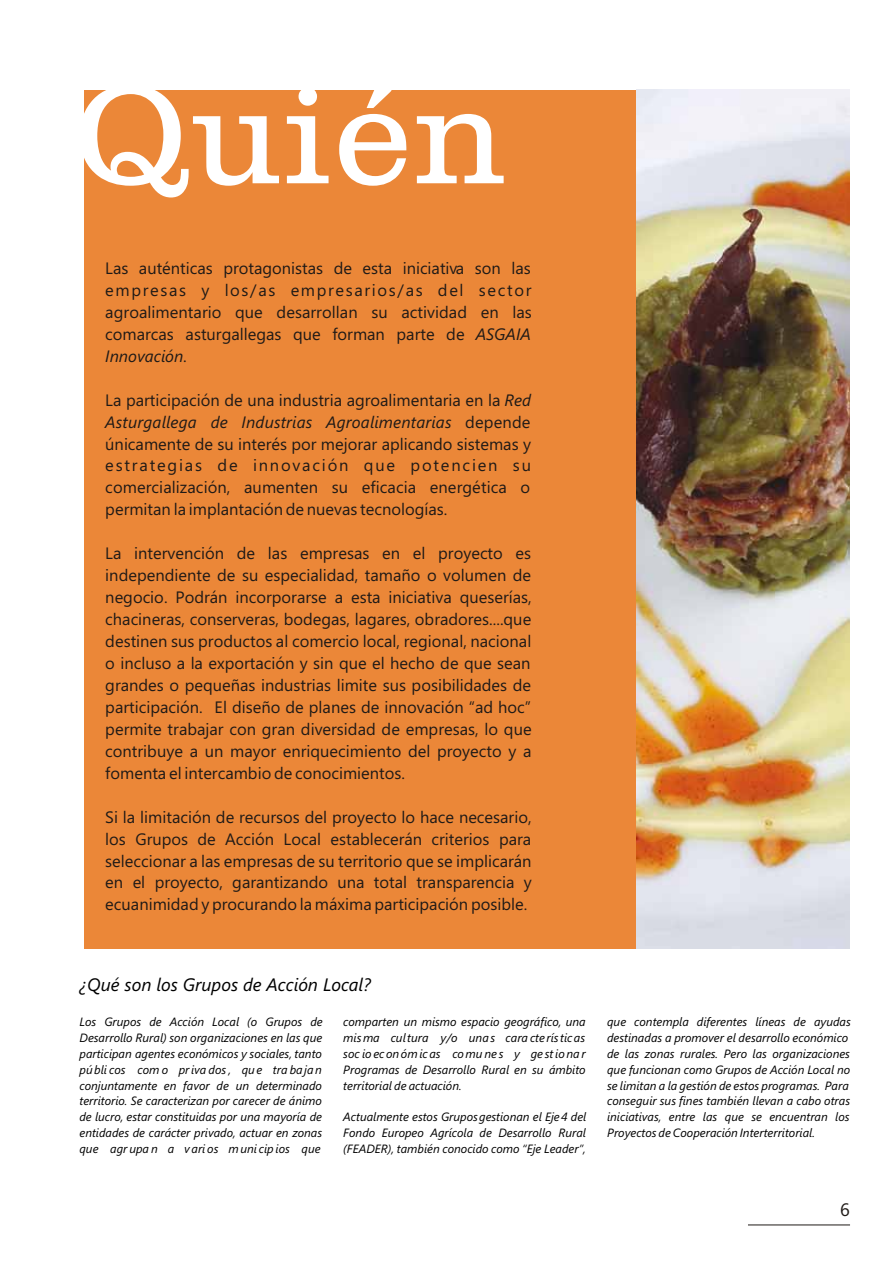
<style>
.page{position:relative;width:893px;height:1263px;background:#fff}
.page>*{position:absolute;margin:0;border:0;box-sizing:border-box;transform-origin:0 0}
.t1{font:143.55px "Clarendon T Lig";color:#fff}
.t2{font:italic 18px "Segoe UI";color:#000}
.t3{font:18px "Segoe Media Center";color:#1f1a17}
.t4{font:16.5px/21.9px "Segoe UI";color:#1f1a17;text-align:justify}
.t5{font:italic 12px "Segoe UI";color:#000}
.s1{font-style:italic}
</style>
<div class="page">
<div style="left:84px;top:90px;width:553px;height:859px;background:#eb8738"></div>
<img style="left:637px;top:90px;width:213px;height:859px">
<hr style="left:748px;top:1225px;width:102px;height:1px;background:#1f1a17">
<h1 class="t1" style="left:73px;top:50px;width:436px">Quién</h1>
<p class="t4" style="left:105px;top:259px;width:428px">Las auténticas protagonistas de esta iniciativa son las empresas y los/as empresarios/as del sector agroalimentario que desarrollan su actividad en las comarcas asturgallegas que forman parte de <span class="s1">ASGAIA Innovación</span>.</p>
<p class="t4" style="left:105px;top:391px;width:427px">La participación de una industria agroalimentaria en la <span class="s1">Red Asturgallega de Industrias Agroalimentarias</span> depende únicamente de su interés por mejorar aplicando sistemas y estrategias de innovación que potencien su comercialización, aumenten su eficacia energética o permitan la implantación de nuevas tecnologías.</p>
<p class="t4" style="left:105px;top:544px;width:428px">La intervención de las empresas en el proyecto es independiente de su especialidad, tamaño o volumen de negocio. Podrán incorporarse a esta iniciativa queserías, chacineras, conserveras, bodegas, lagares, obradores....que destinen sus productos al comercio local, regional, nacional o incluso a la exportación y sin que el hecho de que sean grandes o pequeñas industrias limite sus posibilidades de participación. El diseño de planes de innovación “ad hoc” permite trabajar con gran diversidad de empresas, lo que contribuye a un mayor enriquecimiento del proyecto y a fomenta el intercambio de conocimientos.</p>
<p class="t4" style="left:105px;top:808px;width:428px">Si la limitación de recursos del proyecto lo hace necesario, los Grupos de Acción Local establecerán criterios para seleccionar a las empresas de su territorio que se implicarán en el proyecto, garantizando una total transparencia y ecuanimidad y procurando la máxima participación posible.</p>
<p class="t2" style="left:79px;top:978px;width:293px">¿Qué son los Grupos de Acción Local?</p>
<p class="t5" style="left:79px;top:1017px;width:245px">Los Grupos de Acción Local (o Grupos de</p>
<p class="t5" style="left:343px;top:1017px;width:244px">comparten un mismo espacio geográfico, una</p>
<p class="t5" style="left:607px;top:1017px;width:245px">que contempla diferentes líneas de ayudas</p>
<p class="t5" style="left:79px;top:1033px;width:244px">Desarrollo Rural) son organizaciones en las que</p>
<p class="t5" style="left:343px;top:1033px;width:243px">misma cultura y/o unas cara cterísticas</p>
<p class="t5" style="left:607px;top:1033px;width:243px">destinadas a promover el desarrollo económico</p>
<p class="t5" style="left:79px;top:1049px;width:244px">participan agentes económicos y sociales, tanto</p>
<p class="t5" style="left:343px;top:1049px;width:244px">soc io econ óm ic as comu ne s y ge st io na r</p>
<p class="t5" style="left:607px;top:1049px;width:244px">de las zonas rurales. Pero las organizaciones</p>
<p class="t5" style="left:79px;top:1065px;width:244px">públi cos com o priva dos , que tra bajan</p>
<p class="t5" style="left:343px;top:1065px;width:244px">Programas de Desarrollo Rural en su ámbito</p>
<p class="t5" style="left:607px;top:1065px;width:245px">que funcionan como Grupos de Acción Local no</p>
<p class="t5" style="left:79px;top:1081px;width:244px">conjuntamente en favor de un determinado</p>
<p class="t5" style="left:343px;top:1081px;width:120px">territorial de actuación.</p>
<p class="t5" style="left:607px;top:1081px;width:243px">se limitan a la gestión de estos programas. Para</p>
<p class="t5" style="left:79px;top:1097px;width:244px">territorio. Se caracterizan por carecer de ánimo</p>
<p class="t5" style="left:607px;top:1097px;width:244px">conseguir sus fines también llevan a cabo otras</p>
<p class="t5" style="left:79px;top:1113px;width:244px">de lucro, estar constituidas por una mayoría de</p>
<p class="t5" style="left:343px;top:1113px;width:244px">Actualmente estos Grupos gestionan el Eje 4 del</p>
<p class="t5" style="left:607px;top:1113px;width:244px">iniciativas, entre las que se encuentran los</p>
<p class="t5" style="left:79px;top:1129px;width:244px">entidades de carácter privado, actuar en zonas</p>
<p class="t5" style="left:343px;top:1129px;width:244px">Fondo Europeo Agrícola de Desarrollo Rural</p>
<p class="t5" style="left:607px;top:1129px;width:209px">Proyectos de Cooperación Interterritorial.</p>
<p class="t5" style="left:79px;top:1144px;width:243px">que agr upa n a v ari os m uni cip ios que</p>
<p class="t5" style="left:343px;top:1144px;width:244px">(FEADER), también conocido como “Eje Leader”,</p>
<p class="t3" style="left:840px;top:1199px;width:11px">6</p>
</div>
